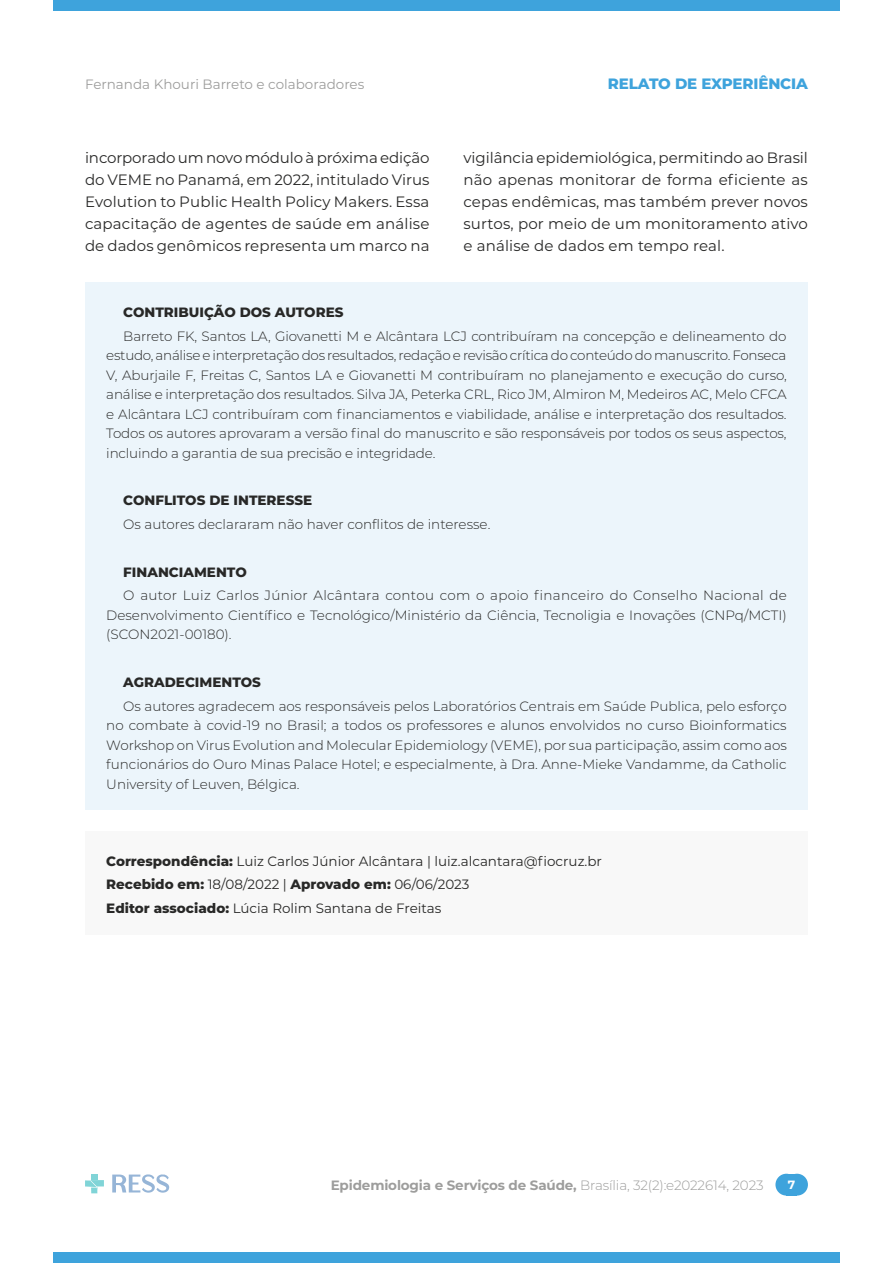
<style>
.page{position:relative;width:893px;height:1263px;background:#fff}
.page>*{position:absolute;margin:0;border:0;box-sizing:border-box;transform-origin:0 0}
.t1{font:15px/21.9px "Montserrat";letter-spacing:.01em;color:#282827;text-align:justify}
.t2{font:800 15px "Montserrat";letter-spacing:-.01em;color:#3ea3dc}
.t3{font:300 13.5px/19.5px "Montserrat";color:#282827;text-align:justify}
.t4{font:13.5px/23.7px "Montserrat";color:#282827}
.t5{font:800 13.5px "Montserrat";color:#282827}
.t6{font:700 13.5px "Montserrat";letter-spacing:-.01em;color:#9d9d9c}
.t7{font:13.5px "Montserrat";color:#9d9d9c}
.t8{font:700 12px "Montserrat";color:#fff}
.s1{font-weight:800}
.s2{font-weight:300}
</style>
<div class="page">
<div style="left:53px;top:0;width:787px;height:11px;background:#3ea3dc"></div>
<div style="left:53px;top:1252px;width:787px;height:11px;background:#3ea3dc"></div>
<div style="left:775px;top:1174px;width:22px;height:21px;background:#3ea3dc;border-radius:50%"></div>
<div style="left:786px;top:1174px;width:22px;height:21px;background:#3ea3dc;border-radius:50%"></div>
<div style="left:786px;top:1174px;width:11px;height:21px;background:#3ea3dc"></div>
<svg style="left:85px;top:1174px;width:19px;height:19px"></svg>
<svg style="left:112px;top:1174px;width:57px;height:19px"></svg>
<div style="left:85px;top:283px;width:723px;height:527px;background:#ecf5fb"></div>
<div style="left:85px;top:831px;width:723px;height:103px;background:#f8f8f8"></div>
<p class="t7" style="left:85px;top:75px;width:281px">Fernanda Khouri Barreto e colaboradores</p>
<p class="t2" style="left:608px;top:73px;width:201px">RELATO DE EXPERIÊNCIA</p>
<p class="t1" style="left:85px;top:147px;width:346px">incorporado um novo módulo à próxima edição do VEME no Panamá, em 2022, intitulado Virus Evolution to Public Health Policy Makers. Essa capacitação de agentes de saúde em análise de dados genômicos representa um marco na</p>
<p class="t1" style="left:463px;top:147px;width:346px">vigilância epidemiológica, permitindo ao Brasil não apenas monitorar de forma eficiente as cepas endêmicas, mas também prever novos surtos, por meio de um monitoramento ativo e análise de dados em tempo real.</p>
<p class="t5" style="left:123px;top:302px;width:222px">CONTRIBUIÇÃO DOS AUTORES</p>
<p class="t3" style="left:106px;top:326px;width:682px;text-indent:17px">Barreto FK, Santos LA, Giovanetti M e Alcântara LCJ contribuíram na concepção e delineamento do estudo, análise e interpretação dos resultados, redação e revisão crítica do conteúdo do manuscrito. Fonseca V, Aburjaile F, Freitas C, Santos LA e Giovanetti M contribuíram no planejamento e execução do curso, análise e interpretação dos resultados. Silva JA, Peterka CRL, Rico JM, Almiron M, Medeiros AC, Melo CFCA e Alcântara LCJ contribuíram com financiamentos e viabilidade, análise e interpretação dos resultados.<br>Todos os autores aprovaram a versão final do manuscrito e são responsáveis por todos os seus aspectos, incluindo a garantia de sua precisão e integridade.</p>
<p class="t5" style="left:123px;top:491px;width:190px">CONFLITOS DE INTERESSE</p>
<p class="t3" style="left:123px;top:514px;width:369px">Os autores declararam não haver conflitos de interesse.</p>
<p class="t5" style="left:123px;top:562px;width:125px">FINANCIAMENTO</p>
<p class="t3" style="left:106px;top:585px;width:682px;text-indent:17px">O autor Luiz Carlos Júnior Alcântara contou com o apoio financeiro do Conselho Nacional de Desenvolvimento Científico e Tecnológico/Ministério da Ciência, Tecnoligia e Inovações (CNPq/MCTI) (SCON2021-00180).</p>
<p class="t5" style="left:123px;top:672px;width:139px">AGRADECIMENTOS</p>
<p class="t3" style="left:106px;top:696px;width:682px;text-indent:17px">Os autores agradecem aos responsáveis pelos Laboratórios Centrais em Saúde Publica, pelo esforço no combate à covid-19 no Brasil; a todos os professores e alunos envolvidos no curso Bioinformatics Workshop on Virus Evolution and Molecular Epidemiology (VEME), por sua participação, assim como aos funcionários do Ouro Minas Palace Hotel; e especialmente, à Dra. Anne-Mieke Vandamme, da Catholic University of Leuven, Bélgica.</p>
<p class="t4" style="left:106px;top:848px;width:497px"><span class="s1">Correspondência:</span> Luiz Carlos Júnior Alcântara | luiz.alcantara@fiocruz.br<br><span class="s1">Recebido em:</span> 18/08/2022 | <span class="s1">Aprovado em:</span> 06/06/2023<br><span class="s1">Editor associado:</span> Lúcia Rolim Santana de Freitas</p>
<p class="t6" style="left:331px;top:1175px;width:434px">Epidemiologia e Serviços de Saúde, <span class="s2">Brasília, 32(2):e2022614, 2023</span></p>
<p class="t8" style="left:788px;top:1176px;width:9px">7</p>
</div>
